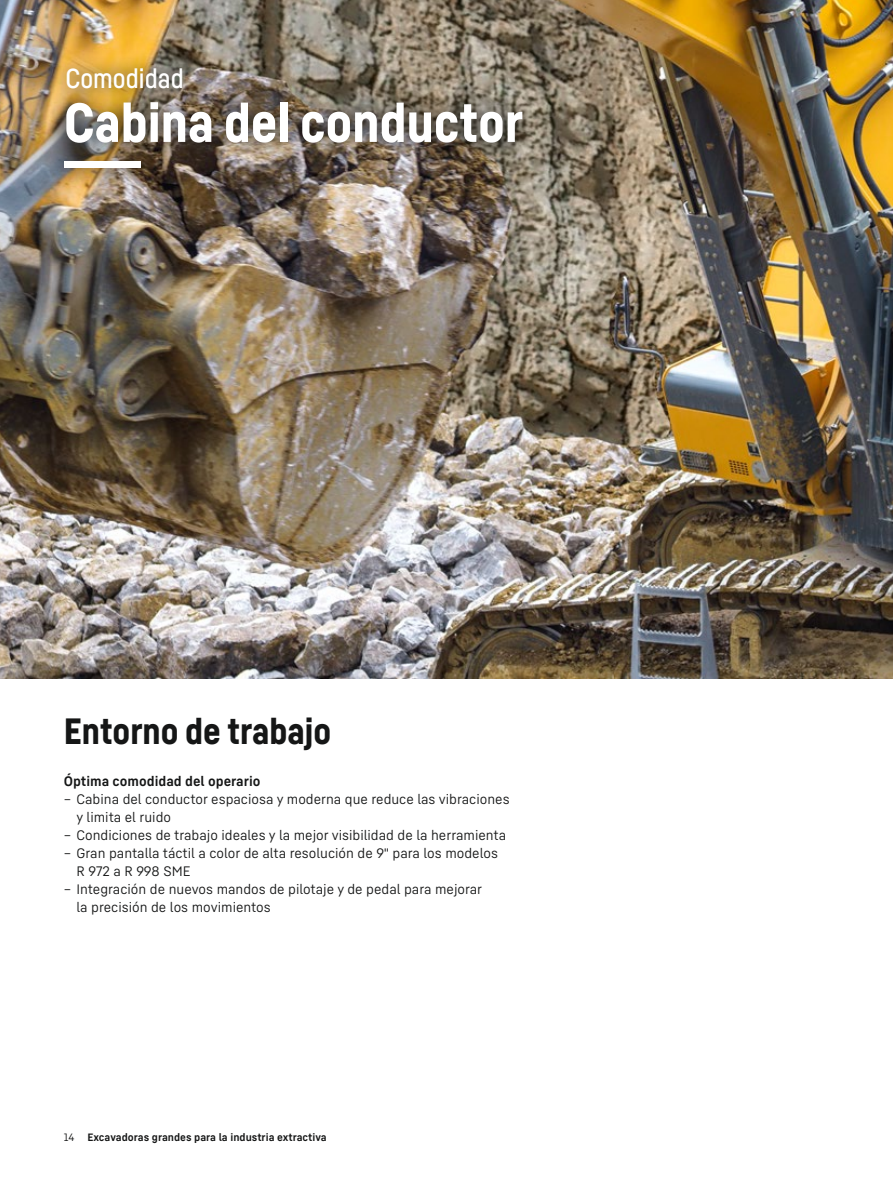
<style>
.page{position:relative;width:893px;height:1187px;background:#fff}
.page>*{position:absolute;margin:0;border:0;box-sizing:border-box;transform-origin:0 0}
.t1{font:900 54px "Liebherr Head";color:#fff}
.H3__24_pt{font:900 36px "Liebherr Head";color:#151616}
.t2{font:27px "Liebherr Head";color:#fff}
.t3{font:13.5px/18px "Liebherr Text";color:#151616}
.Copytext_Headline{font:700 13.5px "Liebherr Text";color:#151616}
.t4{font:700 10.5px "Liebherr Text";color:#151616}
.s1{font-weight:400}
</style>
<div class="page">
<img style="left:0;top:0;width:893px;height:678px">
<img style="left:45px;top:50px;width:496px;height:137px">
<p class="t2" style="left:65px;top:62px;width:120px">Comodidad</p>
<p class="t1" style="left:64px;top:89px;width:461px">Cabina del conductor</p>
<p class="t1" style="left:64px;top:143px;width:78px">---</p>
<p class="H3__24_pt" style="left:64px;top:708px;width:269px">Entorno de trabajo</p>
<p class="Copytext_Headline" style="left:64px;top:772px;width:198px">Óptima comodidad del operario</p>
<p class="t3" style="left:77px;top:789px;width:435px;text-indent:-13px">– Cabina del conductor espaciosa y moderna que reduce las vibraciones y limita el ruido</p>
<p class="t3" style="left:64px;top:825px;width:444px">– Condiciones de trabajo ideales y la mejor visibilidad de la herramienta</p>
<p class="t3" style="left:77px;top:843px;width:423px;text-indent:-13px">– Gran pantalla táctil a color de alta resolución de 9" para los modelos<br>R 972 a R 998 SME</p>
<p class="t3" style="left:77px;top:879px;width:407px;text-indent:-13px">– Integración de nuevos mandos de pilotaje y de pedal para mejorar la precisión de los movimientos</p>
<p class="t4" style="left:64px;top:1130px;width:265px"><span class="s1">14</span> Excavadoras grandes para la industria extractiva</p>
</div>
